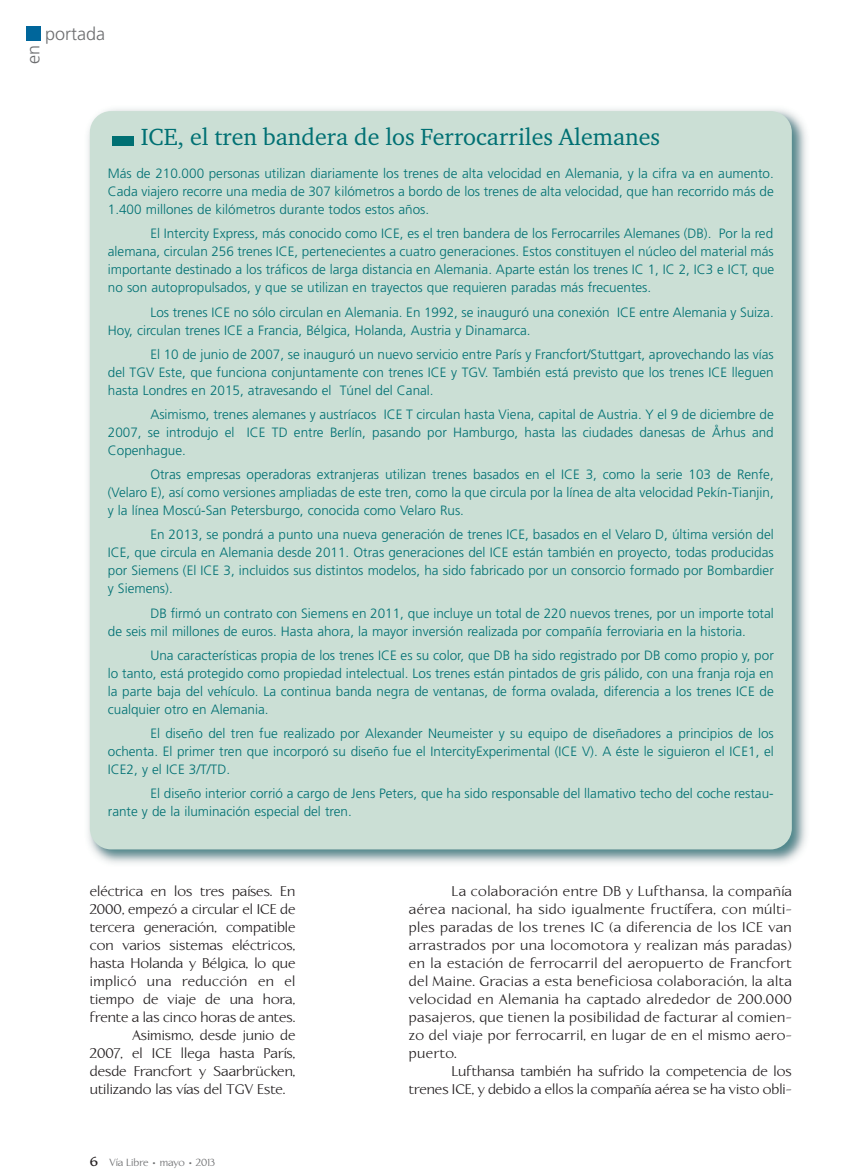
<style>
.page{position:relative;width:857px;height:1175px;background:#fff}
.page>*{position:absolute;margin:0;border:0;box-sizing:border-box;transform-origin:0 0}
.t1{font:24px "Charter ITC";color:#007073}
.t2{font:300 18px "Frutiger LT";color:#6d6e70}
.t3{font:14.25px "Linotype Aperto";letter-spacing:.02em;color:#231f20}
.t4{font:14.25px "Linotype Aperto";color:#231f20}
.t5{font:300 13.5px/18px "Frutiger LT";color:#007073;text-align:justify}
.t6{font:10.5px "Linotype Aperto";color:#6d6e70}
.s1{font-weight:700;font-size:13.5px;color:#231f20}
</style>
<div class="page">
<div style="left:26px;top:26px;width:15px;height:15px;background:#00669b"></div>
<img style="left:88px;top:109px;width:719px;height:755px">
<div style="left:90px;top:111px;width:701px;height:738px;background:#cbdfd5;border-radius:21px"></div>
<div style="left:113px;top:136px;width:21px;height:9px;background:#007073"></div>
<p class="t2" style="left:45px;top:25px;width:62px">portada</p>
<p class="t2" style="left:25px;top:64px;width:21px;rotate:-90deg">en</p>
<p class="t1" style="left:141px;top:128px;width:521px">ICE, el tren bandera de los Ferrocarriles Alemanes</p>
<p class="t5" style="left:108px;top:165px;width:667px">Más de 210.000 personas utilizan diariamente los trenes de alta velocidad en Alemania, y la cifra va en aumento.<br>Cada viajero recorre una media de 307 kilómetros a bordo de los trenes de alta velocidad, que han recorrido más de 1.400 millones de kilómetros durante todos estos años.</p>
<p class="t5" style="left:108px;top:225px;width:668px;text-indent:43px">El Intercity Express, más conocido como ICE, es el tren bandera de los Ferrocarriles Alemanes (DB). Por la red alemana, circulan 256 trenes ICE, pertenecientes a cuatro generaciones. Estos constituyen el núcleo del material más importante destinado a los tráficos de larga distancia en Alemania. Aparte están los trenes IC 1, IC 2, IC3 e ICT, que no son autopropulsados, y que se utilizan en trayectos que requieren paradas más frecuentes.</p>
<p class="t5" style="left:108px;top:304px;width:667px;text-indent:43px">Los trenes ICE no sólo circulan en Alemania. En 1992, se inauguró una conexión ICE entre Alemania y Suiza.<br>Hoy, circulan trenes ICE a Francia, Bélgica, Holanda, Austria y Dinamarca.</p>
<p class="t5" style="left:108px;top:346px;width:667px;text-indent:43px">El 10 de junio de 2007, se inauguró un nuevo servicio entre París y Francfort/Stuttgart, aprovechando las vías del TGV Este, que funciona conjuntamente con trenes ICE y TGV. También está previsto que los trenes ICE lleguen hasta Londres en 2015, atravesando el Túnel del Canal.</p>
<p class="t5" style="left:108px;top:406px;width:667px;text-indent:43px">Asimismo, trenes alemanes y austríacos ICE T circulan hasta Viena, capital de Austria. Y el 9 de diciembre de 2007, se introdujo el ICE TD entre Berlín, pasando por Hamburgo, hasta las ciudades danesas de Århus and Copenhague.</p>
<p class="t5" style="left:108px;top:466px;width:667px;text-indent:43px">Otras empresas operadoras extranjeras utilizan trenes basados en el ICE 3, como la serie 103 de Renfe, (Velaro E), así como versiones ampliadas de este tren, como la que circula por la línea de alta velocidad Pekín-Tianjin, y la línea Moscú-San Petersburgo, conocida como Velaro Rus.</p>
<p class="t5" style="left:108px;top:526px;width:667px;text-indent:43px">En 2013, se pondrá a punto una nueva generación de trenes ICE, basados en el Velaro D, última versión del ICE, que circula en Alemania desde 2011. Otras generaciones del ICE están también en proyecto, todas producidas por Siemens (El ICE 3, incluidos sus distintos modelos, ha sido fabricado por un consorcio formado por Bombardier y Siemens).</p>
<p class="t5" style="left:108px;top:604px;width:667px;text-indent:43px">DB firmó un contrato con Siemens en 2011, que incluye un total de 220 nuevos trenes, por un importe total de seis mil millones de euros. Hasta ahora, la mayor inversión realizada por compañía ferroviaria en la historia.</p>
<p class="t5" style="left:108px;top:647px;width:667px;text-indent:43px">Una características propia de los trenes ICE es su color, que DB ha sido registrado por DB como propio y, por lo tanto, está protegido como propiedad intelectual. Los trenes están pintados de gris pálido, con una franja roja en la parte baja del vehículo. La continua banda negra de ventanas, de forma ovalada, diferencia a los trenes ICE de cualquier otro en Alemania.</p>
<p class="t5" style="left:108px;top:725px;width:667px;text-indent:43px">El diseño del tren fue realizado por Alexander Neumeister y su equipo de diseñadores a principios de los ochenta. El primer tren que incorporó su diseño fue el IntercityExperimental (ICE V). A éste le siguieron el ICE1, el ICE2, y el ICE 3/T/TD.</p>
<p class="t5" style="left:108px;top:785px;width:667px;text-indent:43px">El diseño interior corrió a cargo de Jens Peters, que ha sido responsable del llamativo techo del coche restau&shy;rante y de la iluminación especial del tren.</p>
<p class="t4" style="left:90px;top:885px;width:207px">eléctrica en los tres países. En</p>
<p class="t4" style="left:90px;top:903px;width:207px">2000, empezó a circular el ICE de</p>
<p class="t4" style="left:90px;top:921px;width:207px">tercera generación, compatible</p>
<p class="t4" style="left:90px;top:939px;width:207px">con varios sistemas eléctricos,</p>
<p class="t4" style="left:90px;top:957px;width:207px">hasta Holanda y Bélgica, lo que</p>
<p class="t3" style="left:90px;top:975px;width:207px">implicó una reducción en el</p>
<p class="t3" style="left:90px;top:993px;width:207px">tiempo de viaje de una hora,</p>
<p class="t4" style="left:90px;top:1011px;width:207px">frente a las cinco horas de antes.</p>
<p class="t4" style="left:132px;top:1029px;width:165px">Asimismo, desde junio de</p>
<p class="t3" style="left:90px;top:1047px;width:207px">2007, el ICE llega hasta París,</p>
<p class="t4" style="left:90px;top:1065px;width:207px">desde Francfort y Saarbrücken,</p>
<p class="t4" style="left:90px;top:1083px;width:197px">utilizando las vías del TGV Este.</p>
<p class="t6" style="left:90px;top:1157px;width:126px"><span class="s1">6</span> Vía Libre • mayo • 2013</p>
<p class="t3" style="left:451px;top:885px;width:342px">La colaboración entre DB y Lufthansa, la compañía</p>
<p class="t3" style="left:409px;top:903px;width:384px">aérea nacional, ha sido igualmente fructífera, con múlti-</p>
<p class="t3" style="left:409px;top:921px;width:384px">ples paradas de los trenes IC (a diferencia de los ICE van</p>
<p class="t3" style="left:409px;top:939px;width:384px">arrastrados por una locomotora y realizan más paradas)</p>
<p class="t3" style="left:409px;top:957px;width:384px">en la estación de ferrocarril del aeropuerto de Francfort</p>
<p class="t3" style="left:409px;top:975px;width:384px">del Maine. Gracias a esta beneficiosa colaboración, la alta</p>
<p class="t3" style="left:409px;top:993px;width:384px">velocidad en Alemania ha captado alrededor de 200.000</p>
<p class="t3" style="left:409px;top:1011px;width:384px">pasajeros, que tienen la posibilidad de facturar al comien-</p>
<p class="t3" style="left:409px;top:1029px;width:384px">zo del viaje por ferrocarril, en lugar de en el mismo aero-</p>
<p class="t3" style="left:409px;top:1047px;width:49px">puerto.</p>
<p class="t4" style="left:451px;top:1065px;width:342px">Lufthansa también ha sufrido la competencia de los</p>
<p class="t4" style="left:409px;top:1083px;width:384px">trenes ICE, y debido a ellos la compañía aérea se ha visto obli-</p>
</div>
